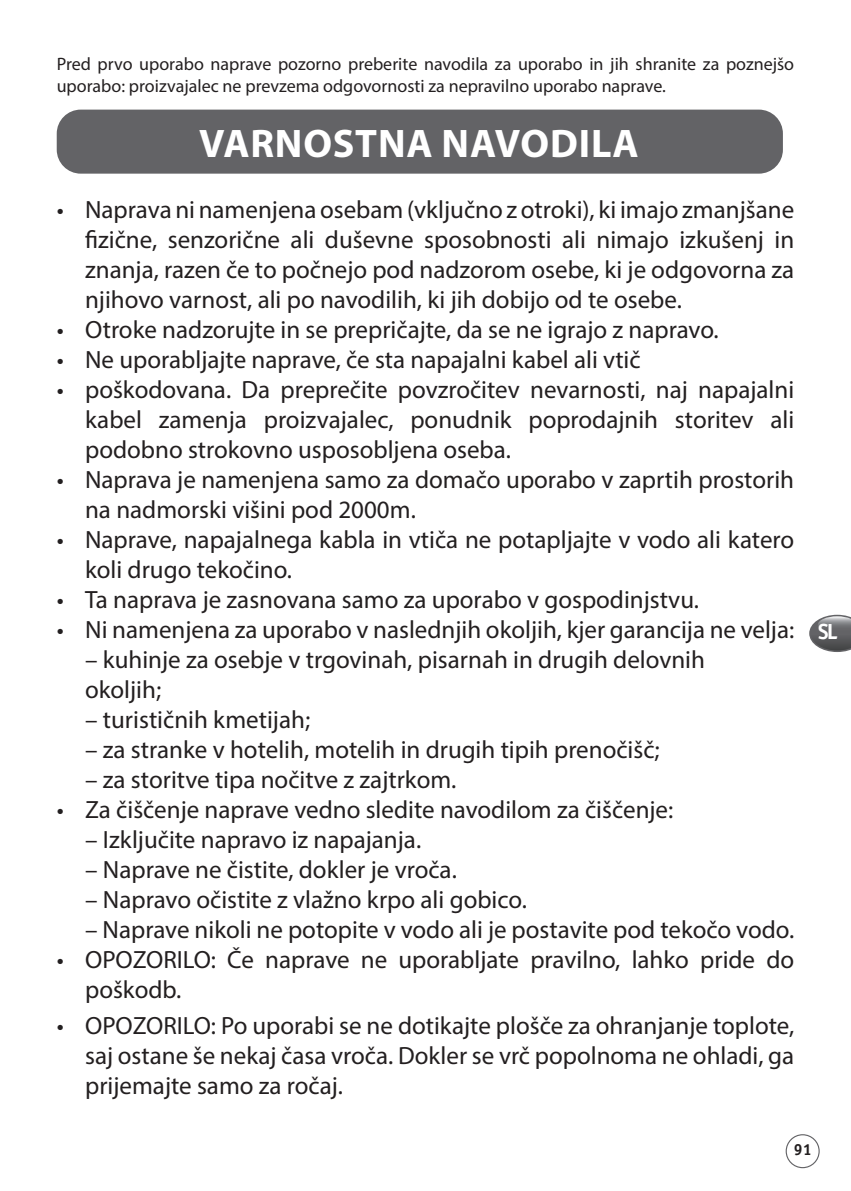
<style>
.page{position:relative;width:851px;height:1191px;background:#fff}
.page>*{position:absolute;margin:0;border:0;box-sizing:border-box;transform-origin:0 0}
.t1{font:700 40px "Myriad Pro";letter-spacing:.02em;color:#fff}
.t2{font:25px/30px "Myriad Pro";color:#231f20}
.t3{font:700 22px "Officina Sans Std";color:#fff}
.t4{font:18px/21.6px "Myriad Pro";color:#231f20}
.t5{font:700 16.2px "Officina Sans Std";color:#231f20}
</style>
<div class="page">
<div style="left:785px;top:1134px;width:34px;height:34px;border:1px solid #636366;border-radius:50%"></div>
<svg style="left:809px;top:615px;width:41px;height:37px"></svg>
<div style="left:57px;top:110px;width:725px;height:64px;background:#636366;border-radius:24px"></div>
<p class="t4" style="left:57px;top:53px;width:738px">Pred prvo uporabo naprave pozorno preberite navodila za uporabo in jih shranite za poznejšo uporabo: proizvajalec ne prevzema odgovornosti za nepravilno uporabo naprave.</p>
<h1 class="t1" style="left:199px;top:117px;width:441px">VARNOSTNA NAVODILA</h1>
<p class="t2" style="left:85px;top:194px;width:710px;text-align:justify;text-indent:-28px">• Naprava ni namenjena osebam (vključno z otroki), ki imajo zmanjšane fizične, senzorične ali duševne sposobnosti ali nimajo izkušenj in znanja, razen če to počnejo pod nadzorom osebe, ki je odgovorna za njihovo varnost, ali po navodilih, ki jih dobijo od te osebe.</p>
<p class="t2" style="left:57px;top:314px;width:663px">• Otroke nadzorujte in se prepričajte, da se ne igrajo z napravo.</p>
<p class="t2" style="left:57px;top:344px;width:585px">• Ne uporabljajte naprave, če sta napajalni kabel ali vtič</p>
<p class="t2" style="left:85px;top:374px;width:710px;text-align:justify;text-indent:-28px">• poškodovana. Da preprečite povzročitev nevarnosti, naj napajalni kabel zamenja proizvajalec, ponudnik poprodajnih storitev ali podobno strokovno usposobljena oseba.</p>
<p class="t2" style="left:85px;top:464px;width:710px;text-indent:-28px">• Naprava je namenjena samo za domačo uporabo v zaprtih prostorih na nadmorski višini pod 2000m.</p>
<p class="t2" style="left:85px;top:524px;width:710px;text-indent:-28px">• Naprave, napajalnega kabla in vtiča ne potapljajte v vodo ali katero koli drugo tekočino.</p>
<p class="t2" style="left:57px;top:584px;width:643px">• Ta naprava je zasnovana samo za uporabo v gospodinjstvu.</p>
<p class="t2" style="left:57px;top:614px;width:739px">• Ni namenjena za uporabo v naslednjih okoljih, kjer garancija ne velja:</p>
<p class="t2" style="left:85px;top:644px;width:621px">– kuhinje za osebje v trgovinah, pisarnah in drugih delovnih okoljih;</p>
<p class="t2" style="left:85px;top:704px;width:226px">– turističnih kmetijah;</p>
<p class="t2" style="left:85px;top:734px;width:576px">– za stranke v hotelih, motelih in drugih tipih prenočišč;</p>
<p class="t2" style="left:85px;top:764px;width:373px">– za storitve tipa nočitve z zajtrkom.</p>
<p class="t2" style="left:57px;top:794px;width:618px">• Za čiščenje naprave vedno sledite navodilom za čiščenje:</p>
<p class="t2" style="left:85px;top:824px;width:337px">– Izključite napravo iz napajanja.</p>
<p class="t2" style="left:85px;top:854px;width:373px">– Naprave ne čistite, dokler je vroča.</p>
<p class="t2" style="left:85px;top:884px;width:443px">– Napravo očistite z vlažno krpo ali gobico.</p>
<p class="t2" style="left:85px;top:914px;width:710px">– Naprave nikoli ne potopite v vodo ali je postavite pod tekočo vodo.</p>
<p class="t2" style="left:85px;top:944px;width:710px;text-indent:-28px">• OPOZORILO: Če naprave ne uporabljate pravilno, lahko pride do poškodb.</p>
<p class="t2" style="left:85px;top:1010px;width:710px;text-align:justify;text-indent:-28px">• OPOZORILO: Po uporabi se ne dotikajte plošče za ohranjanje toplote, saj ostane še nekaj časa vroča. Dokler se vrč popolnoma ne ohladi, ga prijemajte samo za ročaj.</p>
<p class="t3" style="left:817px;top:618px;width:21px">SL</p>
<p class="t5" style="left:793px;top:1138px;width:19px">91</p>
</div>
